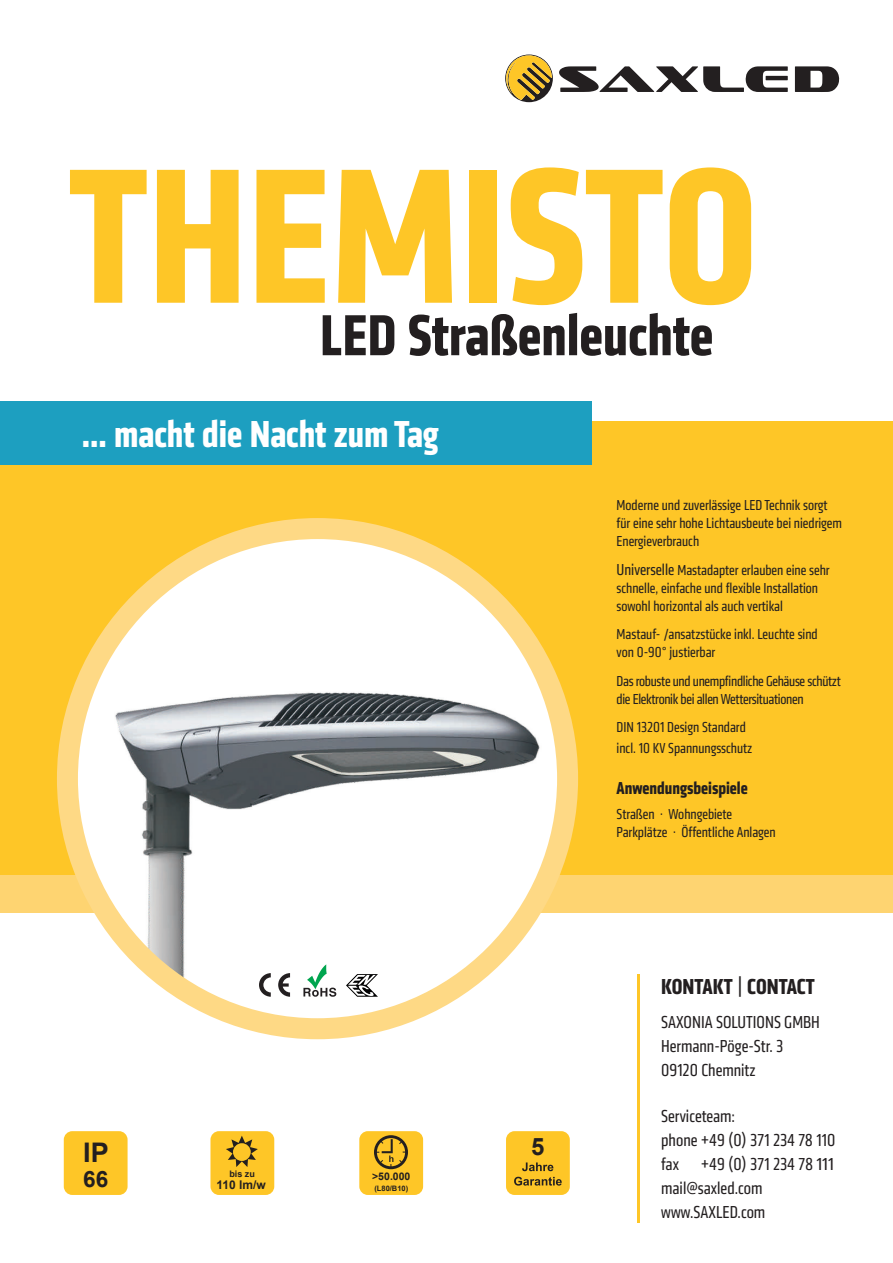
<style>
.page{position:relative;width:893px;height:1263px;background:#fff}
.page>*{position:absolute;margin:0;border:0;box-sizing:border-box;transform-origin:0 0}
.t1{font:700 condensed 199.5px "Klavika";color:#fec627}
.t2{font:700 condensed 60px "Klavika";color:#231f20}
.t3{font:700 condensed 39px "Klavika";color:#fff}
.t4{font:700 27px "Arial";color:#231f20}
.t5{font:700 24px "Arial";color:#231f20}
.t6{font:700 condensed 22.5px "Klavika";color:#231f20}
.t7{font:700 22.5px "Arial";color:#231f20}
.t8{font:condensed 18px/24px "Klavika";color:#231f20}
.t9{font:700 condensed 18px "Klavika";color:#231f20}
.t10{font:condensed 15px/18px "Klavika";color:#231f20}
.t11{font:condensed 15px/18px "Klavika";letter-spacing:-.02em;color:#231f20}
.t12{font:700 12px "Arial";color:#231f20}
.t13{font:700 10.5px "Arial";color:#231f20}
.t14{font:700 9px "Arial";color:#231f20}
.t15{font:700 7.5px "Arial";color:#231f20}
.s1{font-size:16.5px}
.s2{font-weight:400}
</style>
<div class="page">
<div style="left:0;top:421px;width:893px;height:461px;background:#fec627"></div>
<div style="left:0;top:875px;width:893px;height:37px;background:#fed471"></div>
<hr style="left:638px;top:974px;width:2px;height:249px;background:#fec627">
<svg style="left:795px;top:66px;width:44px;height:26px"></svg>
<svg style="left:559px;top:66px;width:229px;height:26px"></svg>
<svg style="left:505px;top:54px;width:48px;height:48px"></svg>
<div style="left:0;top:401px;width:591px;height:64px;background:#1d9fc0"></div>
<div style="left:359px;top:1131px;width:64px;height:64px;background:#fec627;border-radius:9px"></div>
<svg style="left:374px;top:1135px;width:34px;height:34px"></svg>
<img style="left:67px;top:528px;width:501px;height:501px;border-radius:250px">
<div style="left:57px;top:518px;width:521px;height:521px;border:21px solid #fed985;border-radius:50%"></div>
<div style="left:506px;top:1131px;width:64px;height:64px;background:#fec627;border-radius:9px"></div>
<svg style="left:522px;top:1162px;width:31px;height:9px"></svg>
<svg style="left:514px;top:1177px;width:48px;height:8px"></svg>
<div style="left:210px;top:1131px;width:64px;height:64px;background:#fec627;border-radius:9px"></div>
<svg style="left:226px;top:1135px;width:32px;height:32px"></svg>
<div style="left:64px;top:1131px;width:64px;height:64px;background:#fec627;border-radius:9px"></div>
<svg style="left:303px;top:964px;width:33px;height:33px"></svg>
<svg style="left:259px;top:973px;width:31px;height:24px"></svg>
<svg style="left:346px;top:974px;width:32px;height:23px"></svg>
<h1 class="t1" style="left:69px;top:107px;width:691px">THEMISTO</h1>
<h2 class="t2" style="left:320px;top:296px;width:395px">LED Straßenleuchte</h2>
<h3 class="t3" style="left:82px;top:409px;width:358px">... macht die Nacht zum Tag</h3>
<h3 class="t4" style="left:83px;top:1134px;width:27px">IP</h3>
<h3 class="t7" style="left:83px;top:1163px;width:27px">66</h3>
<p class="t14" style="left:229px;top:1167px;width:27px">bis zu</p>
<p class="t12" style="left:216px;top:1176px;width:51px">110 lm/w</p>
<p class="t13" style="left:372px;top:1169px;width:40px">&gt;50.000</p>
<p class="t15" style="left:374px;top:1183px;width:35px">(L80/B10)</p>
<h3 class="t5" style="left:531px;top:1130px;width:15px">5</h3>
<p class="t10" style="left:617px;top:497px;width:227px">Moderne und zuverlässige LED Technik sorgt für eine sehr hohe Lichtausbeute bei niedrigem<br>Energieverbrauch</p>
<p class="t10" style="left:617px;top:561px;width:215px"><span class="s1">Universelle</span> Mastadapter erlauben eine sehr schnelle, einfache und flexible Installation sowohl horizontal als auch vertikal</p>
<p class="t10" style="left:617px;top:626px;width:203px">Mastauf- /ansatzstücke inkl. Leuchte sind von 0-90° justierbar</p>
<p class="t11" style="left:617px;top:672px;width:226px">Das robuste und unempfindliche Gehäuse schützt die Elektronik bei allen Wettersituationen</p>
<p class="t10" style="left:617px;top:717px;width:137px;line-height:21px">DIN 13201 Design Standard incl. 10 KV Spannungsschutz</p>
<p class="t9" style="left:617px;top:776px;width:133px">Anwendungsbeispiele</p>
<p class="t10" style="left:617px;top:806px;width:161px">Straßen · Wohngebiete<br>Parkplätze · Öffentliche Anlagen</p>
<h3 class="t6" style="left:661px;top:972px;width:155px">KONTAKT <span class="s2">|</span> CONTACT</h3>
<p class="t8" style="left:661px;top:1011px;width:160px">SAXONIA SOLUTIONS GMBH<br>Hermann-Pöge-Str. 3<br>09120 Chemnitz</p>
<p class="t8" style="left:661px;top:1104px;width:176px">Serviceteam:<br>phone +49 (0) 371 234 78 110 fax +49 (0) 371 234 78 111 mail@saxled.com www.SAXLED.com</p>
</div>
